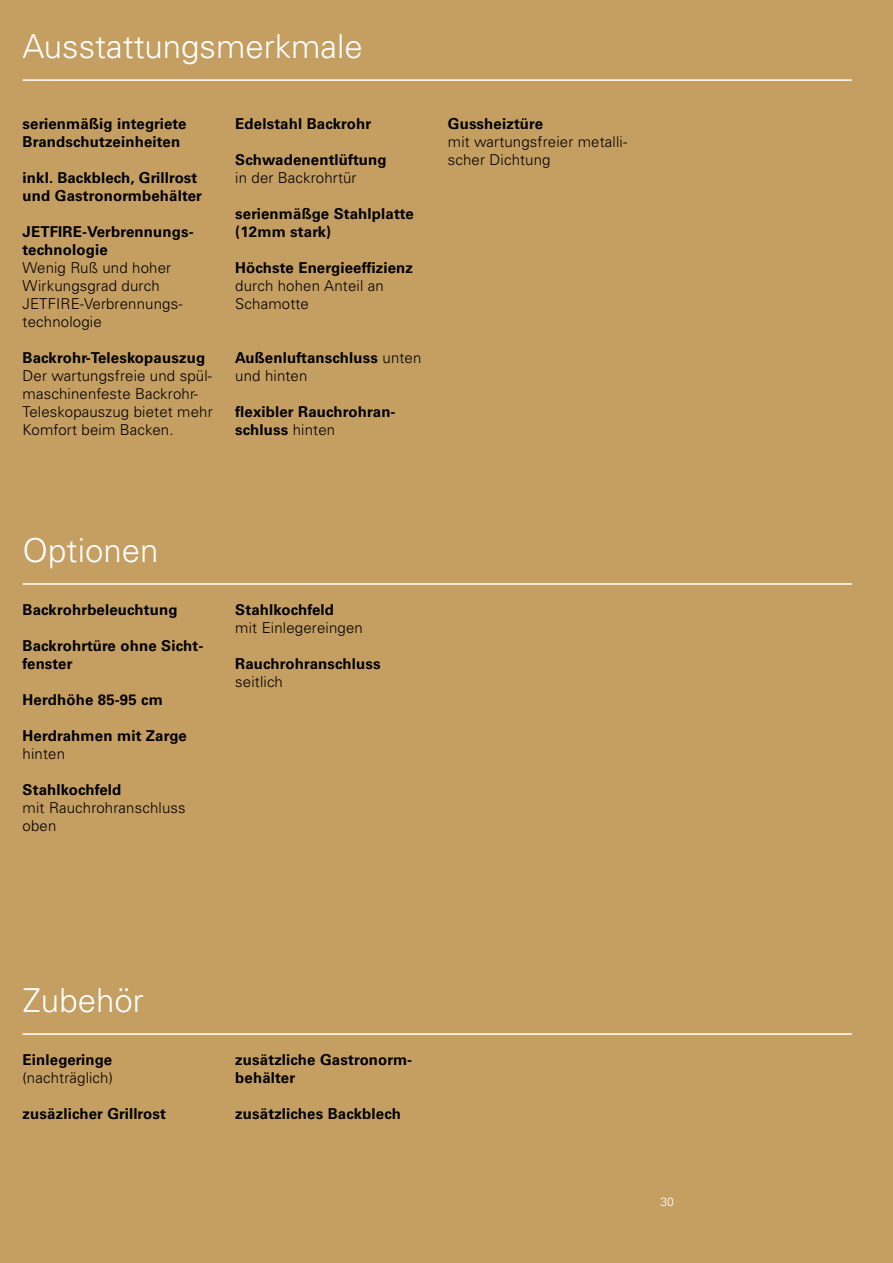
<style>
.page{position:relative;width:893px;height:1263px;background:#c59e61}
.page>*{position:absolute;margin:0;border:0;box-sizing:border-box;transform-origin:0 0}
.t1{font:300 33px "Univers LT Pro 45";color:#fff}
.t2{font:700 15px/18px "Univers LT Pro 65";letter-spacing:.01em;color:#000}
.t3{font:300 15px/18px "Univers LT Pro 45";letter-spacing:.01em;color:#000}
.t4{font:300 12px "Univers LT Pro 45";color:#fff}
.s1{font-family:"Univers LT Pro 45";font-weight:300}
</style>
<div class="page">
<hr style="left:23px;top:79px;width:829px;height:2px;background:#fff">
<hr style="left:23px;top:583px;width:829px;height:2px;background:#fff">
<hr style="left:23px;top:1033px;width:829px;height:2px;background:#fff">
<h1 class="t1" style="left:23px;top:25px;width:342px">Ausstattungsmerkmale</h1>
<p class="t2" style="left:23px;top:114px;width:165px">serienmäßig integriete<br>Brandschutzeinheiten</p>
<p class="t2" style="left:23px;top:168px;width:181px">inkl. Backblech, Grillrost und Gastronormbehälter</p>
<p class="t2" style="left:23px;top:222px;width:173px">JETFIRE-Verbrennungs&shy;technologie</p>
<p class="t3" style="left:23px;top:259px;width:161px">Wenig Ruß und hoher<br>Wirkungsgrad durch<br>JETFIRE-Verbrennungs&shy;technologie</p>
<p class="t2" style="left:23px;top:348px;width:184px">Backrohr-Teleskopauszug</p>
<p class="t3" style="left:23px;top:367px;width:192px">Der wartungsfreie und spül&shy;maschinenfeste Backrohr-<br>Teleskopauszug bietet mehr<br>Komfort beim Backen.</p>
<p class="t2" style="left:235px;top:114px;width:138px">Edelstahl Backrohr</p>
<p class="t2" style="left:235px;top:150px;width:153px">Schwadenentlüftung</p>
<p class="t3" style="left:235px;top:169px;width:123px">in der Backrohrtür</p>
<p class="t2" style="left:235px;top:204px;width:180px">serienmäßge Stahlplatte (12mm stark)</p>
<p class="t2" style="left:235px;top:258px;width:179px">Höchste Energieeffizienz</p>
<p class="t3" style="left:235px;top:277px;width:150px">durch hohen Anteil an<br>Schamotte</p>
<p class="t2" style="left:235px;top:348px;width:188px">Außenluftanschluss <span class="s1">unten</span></p>
<p class="t3" style="left:235px;top:367px;width:74px">und hinten</p>
<p class="t2" style="left:235px;top:402px;width:162px">flexibler Rauchrohran&shy;schluss <span class="s1">hinten</span></p>
<p class="t2" style="left:448px;top:114px;width:97px">Gussheiztüre</p>
<p class="t3" style="left:448px;top:133px;width:181px">mit wartungsfreier metalli&shy;scher Dichtung</p>
<h1 class="t1" style="left:23px;top:529px;width:137px">Optionen</h1>
<p class="t2" style="left:23px;top:600px;width:156px">Backrohrbeleuchtung</p>
<p class="t2" style="left:23px;top:636px;width:182px">Backrohrtüre ohne Sicht&shy;fenster</p>
<p class="t2" style="left:23px;top:690px;width:142px">Herdhöhe 85-95 cm</p>
<p class="t2" style="left:23px;top:726px;width:166px">Herdrahmen mit Zarge</p>
<p class="t3" style="left:23px;top:745px;width:44px">hinten</p>
<p class="t2" style="left:23px;top:780px;width:100px">Stahlkochfeld</p>
<p class="t3" style="left:23px;top:799px;width:165px">mit Rauchrohranschluss oben</p>
<p class="t2" style="left:235px;top:600px;width:100px">Stahlkochfeld</p>
<p class="t3" style="left:235px;top:619px;width:129px">mit Einlegereingen</p>
<p class="t2" style="left:235px;top:654px;width:147px">Rauchrohranschluss</p>
<p class="t3" style="left:235px;top:673px;width:49px">seitlich</p>
<h1 class="t1" style="left:23px;top:979px;width:123px">Zubehör</h1>
<p class="t2" style="left:23px;top:1050px;width:91px">Einlegeringe</p>
<p class="t3" style="left:23px;top:1069px;width:92px">(nachträglich)</p>
<p class="t2" style="left:23px;top:1104px;width:145px">zusäzlicher Grillrost</p>
<p class="t2" style="left:235px;top:1050px;width:179px">zusätzliche Gastronorm&shy;behälter</p>
<p class="t2" style="left:235px;top:1104px;width:167px">zusätzliches Backblech</p>
<p class="t4" style="left:660px;top:1193px;width:15px">30</p>
</div>
